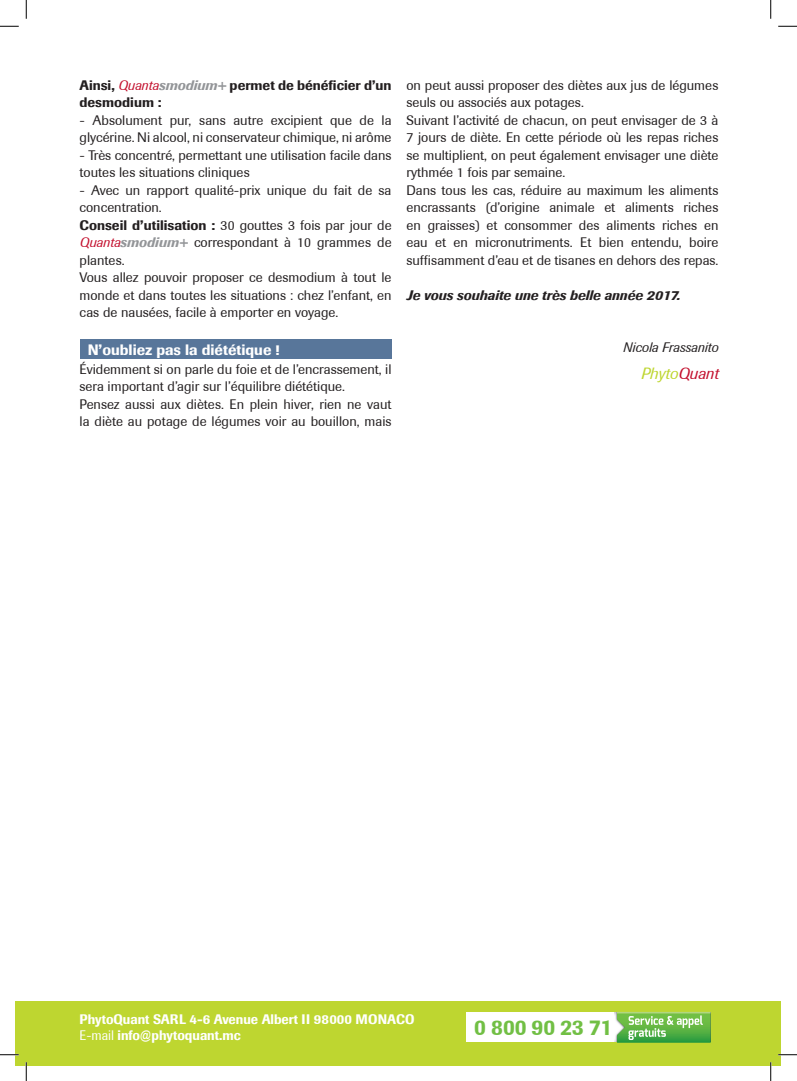
<style>
.page{position:relative;width:797px;height:1081px;background:#fff}
.page>*{position:absolute;margin:0;border:0;box-sizing:border-box;transform-origin:0 0}
.t1{font:500 22.5px "Berthold Imago";letter-spacing:-.01em;color:#71bf44;scale:.9 1}
.t2{font:italic 16.25px "Berthold Imago";color:#bed630}
.t3{font:500 15px "Berthold Imago";color:#fff}
.t4{font:13.75px/17.5px "Berthold Imago";color:#231f20}
.t5{font:500 13.75px/16.5px "Berthold Imago";color:#fff;scale:.94 1}
.t6{font:500 13.75px/17.5px "Berthold Imago";color:#231f20}
.t7{font:italic 500 13.75px "Berthold Imago";color:#231f20}
.t8{font:italic 13.75px "Berthold Imago";color:#231f20}
.s1{font-weight:400;font-style:italic;color:#c3102e}
.s2{font-style:italic;color:#939598}
.s3{font-weight:500}
.s4{font-style:italic;color:#c3102e}
.s5{font-weight:500;font-style:italic;color:#939598}
.s6{color:#c3102e}
.s7{font-weight:400}
</style>
<div class="page">
<div style="left:16px;top:1000px;width:765px;height:64px;background:#bed630"></div>
<div style="left:80px;top:339px;width:311px;height:19px;background:#58769a"></div>
<div style="left:466px;top:1012px;width:241px;height:29px;background:#fff"></div>
<img style="left:614px;top:1012px;width:97px;height:29px">
<svg style="left:617px;top:1012px;width:93px;height:30px;background:#79c066"></svg>
<svg style="left:0;top:25px;width:19px;height:2px"></svg>
<svg style="left:778px;top:25px;width:19px;height:2px"></svg>
<svg style="left:0;top:1053px;width:19px;height:2px"></svg>
<svg style="left:778px;top:1053px;width:19px;height:2px"></svg>
<svg style="left:25px;top:0;width:2px;height:19px"></svg>
<svg style="left:25px;top:1062px;width:2px;height:18px"></svg>
<svg style="left:770px;top:0;width:1px;height:19px"></svg>
<svg style="left:770px;top:1062px;width:1px;height:18px"></svg>
<p class="t6" style="left:80px;top:76px;width:313px">Ainsi, <span class="s1">Quanta</span><span class="s2">smodium+</span> permet de bénéficier d’un desmodium :</p>
<p class="t4" style="left:80px;top:111px;width:313px">- Absolument pur, sans autre excipient que de la glycérine. Ni alcool, ni conservateur chimique, ni arôme</p>
<p class="t4" style="left:80px;top:146px;width:313px">- Très concentré, permettant une utilisation facile dans toutes les situations cliniques</p>
<p class="t4" style="left:80px;top:181px;width:313px">- Avec un rapport qualité-prix unique du fait de sa concentration.<br><span class="s3">Conseil d’utilisation :</span> 30 gouttes 3 fois par jour de <span class="s4">Quanta</span><span class="s5">smodium+</span> correspondant à 10 grammes de plantes.<br>Vous allez pouvoir proposer ce desmodium à tout le monde et dans toutes les situations : chez l’enfant, en cas de nausées, facile à emporter en voyage.</p>
<p class="t3" style="left:88px;top:340px;width:193px">N’oubliez pas la diététique !</p>
<p class="t4" style="left:80px;top:360px;width:313px">Évidemment si on parle du foie et de l’encrassement, il sera important d’agir sur l’équilibre diététique.<br>Pensez aussi aux diètes. En plein hiver, rien ne vaut la diète au potage de légumes voir au bouillon, mais</p>
<p class="t4" style="left:406px;top:76px;width:313px">on peut aussi proposer des diètes aux jus de légumes seuls ou associés aux potages.<br>Suivant l’activité de chacun, on peut envisager de 3 à 7 jours de diète. En cette période où les repas riches se multiplient, on peut également envisager une diète rythmée 1 fois par semaine.<br>Dans tous les cas, réduire au maximum les aliments encrassants (d’origine animale et aliments riches en graisses) et consommer des aliments riches en eau et en micronutriments. Et bien entendu, boire suffisamment d’eau et de tisanes en dehors des repas.</p>
<p class="t7" style="left:406px;top:287px;width:275px">Je vous souhaite une très belle année 2017.</p>
<p class="t8" style="left:623px;top:339px;width:97px">Nicola Frassanito</p>
<p class="t2" style="left:641px;top:363px;width:79px">Phyto<span class="s6">Quant</span></p>
<p class="t5" style="left:80px;top:1010px;width:358px">PhytoQuant SARL 4-6 Avenue Albert II 98000 MONACO<br><span class="s7">E-mail</span> info@phytoquant.mc</p>
<h1 class="t1" style="left:474px;top:1013px;width:155px">0 800 90 23 71</h1>
</div>
